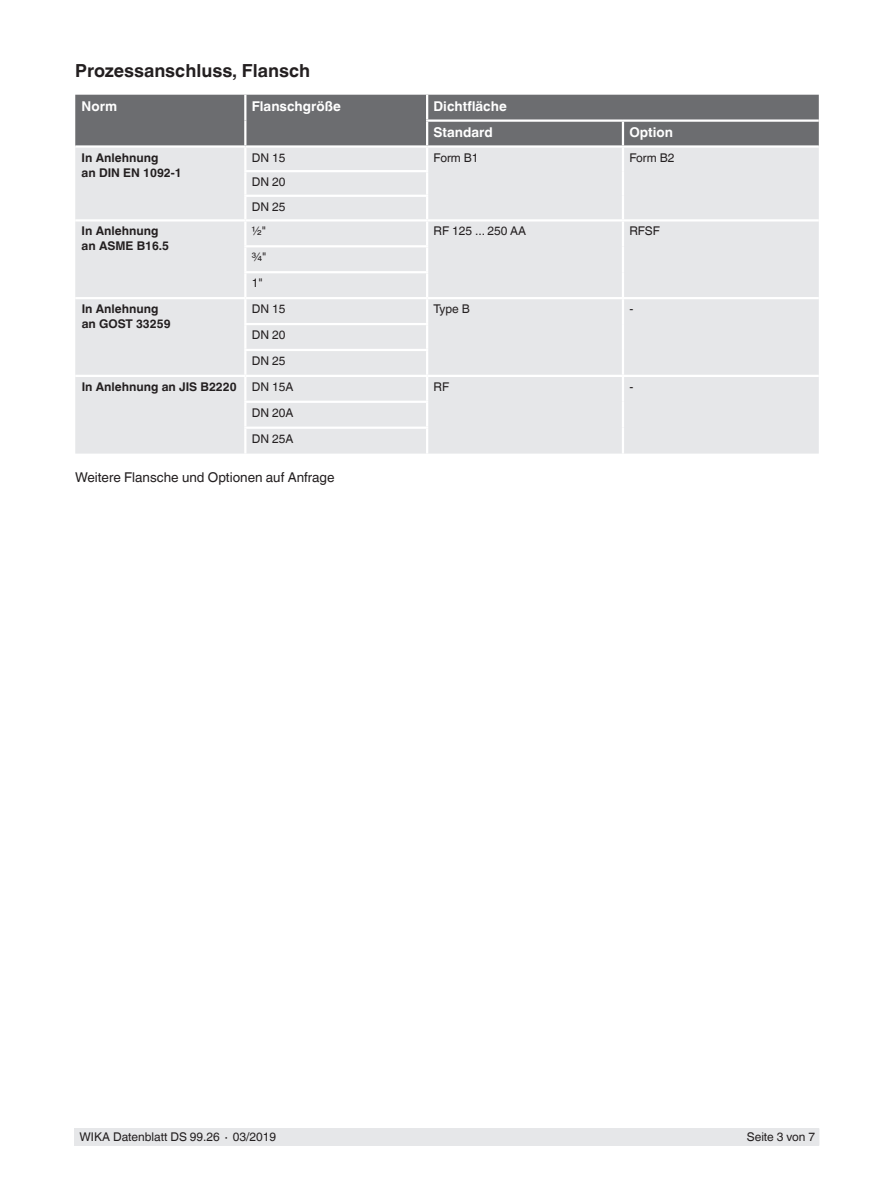
<style>
.page{position:relative;width:893px;height:1188px;background:#fff}
.page>*{position:absolute;margin:0;border:0;box-sizing:border-box;transform-origin:0 0}
.t1{font:700 18px "Helvetica World";color:#231f20}
.t2{font:700 13.5px/26px "Helvetica World";color:#fff}
.t3{font:13.5px "Helvetica World";color:#231f20}
.t4{font:12px/26px "Helvetica World";color:#231f20}
.t5{font:700 12px/15px "Helvetica World";color:#231f20}
</style>
<div class="page">
<div style="left:75px;top:1128px;width:744px;height:17px;background:#e6e7e9"></div>
<div style="left:75px;top:95px;width:744px;height:50px;background:#6c6d70"></div>
<div style="left:75px;top:148px;width:744px;height:306px;background:#e6e7e9"></div>
<hr style="left:426px;top:95px;width:2px;height:24px;background:#fff">
<hr style="left:426px;top:119px;width:197px;height:3px;background:#fff">
<hr style="left:426px;top:122px;width:2px;height:23px;background:#fff">
<hr style="left:623px;top:119px;width:196px;height:3px;background:#fff">
<hr style="left:622px;top:122px;width:2px;height:23px;background:#fff">
<hr style="left:75px;top:219px;width:170px;height:3px;background:#fff">
<hr style="left:244px;top:222px;width:2px;height:23px;background:#fff">
<hr style="left:244px;top:247px;width:2px;height:24px;background:#fff">
<hr style="left:244px;top:273px;width:2px;height:24px;background:#fff">
<hr style="left:427px;top:219px;width:196px;height:3px;background:#fff">
<hr style="left:426px;top:222px;width:2px;height:23px;background:#fff">
<hr style="left:623px;top:219px;width:196px;height:3px;background:#fff">
<hr style="left:622px;top:222px;width:2px;height:24px;background:#fff">
<hr style="left:426px;top:247px;width:2px;height:24px;background:#fff">
<hr style="left:622px;top:246px;width:2px;height:26px;background:#fff">
<hr style="left:426px;top:273px;width:2px;height:24px;background:#fff">
<hr style="left:622px;top:272px;width:2px;height:25px;background:#fff">
<hr style="left:623px;top:375px;width:196px;height:2px;background:#fff">
<hr style="left:622px;top:377px;width:2px;height:25px;background:#fff">
<hr style="left:622px;top:402px;width:2px;height:26px;background:#fff">
<hr style="left:622px;top:428px;width:2px;height:26px;background:#fff">
<hr style="left:244px;top:95px;width:2px;height:26px;background:#fff">
<hr style="left:244px;top:121px;width:2px;height:24px;background:#fff">
<hr style="left:244px;top:148px;width:2px;height:22px;background:#fff">
<hr style="left:426px;top:148px;width:2px;height:22px;background:#fff">
<hr style="left:622px;top:148px;width:2px;height:23px;background:#fff">
<hr style="left:622px;top:171px;width:2px;height:25px;background:#fff">
<hr style="left:622px;top:196px;width:2px;height:23px;background:#fff">
<hr style="left:244px;top:170px;width:184px;height:2px;background:#fff">
<hr style="left:244px;top:172px;width:2px;height:23px;background:#fff">
<hr style="left:426px;top:172px;width:2px;height:23px;background:#fff">
<hr style="left:244px;top:195px;width:184px;height:2px;background:#fff">
<hr style="left:244px;top:197px;width:2px;height:22px;background:#fff">
<hr style="left:426px;top:197px;width:2px;height:22px;background:#fff">
<hr style="left:245px;top:219px;width:182px;height:3px;background:#fff">
<hr style="left:244px;top:245px;width:184px;height:2px;background:#fff">
<hr style="left:244px;top:271px;width:184px;height:2px;background:#fff">
<hr style="left:75px;top:297px;width:170px;height:2px;background:#fff">
<hr style="left:245px;top:297px;width:182px;height:2px;background:#fff">
<hr style="left:244px;top:299px;width:2px;height:24px;background:#fff">
<hr style="left:427px;top:297px;width:196px;height:2px;background:#fff">
<hr style="left:426px;top:299px;width:2px;height:24px;background:#fff">
<hr style="left:623px;top:297px;width:196px;height:2px;background:#fff">
<hr style="left:622px;top:299px;width:2px;height:25px;background:#fff">
<hr style="left:622px;top:324px;width:2px;height:26px;background:#fff">
<hr style="left:622px;top:350px;width:2px;height:25px;background:#fff">
<hr style="left:244px;top:323px;width:184px;height:2px;background:#fff">
<hr style="left:244px;top:325px;width:2px;height:24px;background:#fff">
<hr style="left:426px;top:325px;width:2px;height:24px;background:#fff">
<hr style="left:244px;top:349px;width:184px;height:2px;background:#fff">
<hr style="left:244px;top:351px;width:2px;height:24px;background:#fff">
<hr style="left:426px;top:351px;width:2px;height:24px;background:#fff">
<hr style="left:75px;top:375px;width:170px;height:2px;background:#fff">
<hr style="left:245px;top:375px;width:182px;height:2px;background:#fff">
<hr style="left:244px;top:377px;width:2px;height:24px;background:#fff">
<hr style="left:427px;top:375px;width:196px;height:2px;background:#fff">
<hr style="left:426px;top:377px;width:2px;height:24px;background:#fff">
<hr style="left:244px;top:401px;width:184px;height:2px;background:#fff">
<hr style="left:244px;top:403px;width:2px;height:24px;background:#fff">
<hr style="left:426px;top:403px;width:2px;height:24px;background:#fff">
<hr style="left:244px;top:427px;width:184px;height:2px;background:#fff">
<hr style="left:244px;top:429px;width:2px;height:25px;background:#fff">
<hr style="left:426px;top:429px;width:2px;height:25px;background:#fff">
<h1 class="t1" style="left:75px;top:60px;width:236px">Prozessanschluss, Flansch</h1>
<p class="t2" style="left:82px;top:93px;width:37px">Norm</p>
<p class="t2" style="left:252px;top:93px;width:91px">Flanschgröße</p>
<p class="t2" style="left:433px;top:93px;width:75px">Dichtfläche<br>Standard</p>
<p class="t2" style="left:629px;top:119px;width:45px">Option</p>
<p class="t5" style="left:82px;top:150px;width:102px">In Anlehnung<br>an DIN EN 1092-1</p>
<p class="t4" style="left:252px;top:144px;width:35px">DN 15</p>
<p class="t4" style="left:433px;top:144px;width:47px">Form B1</p>
<p class="t4" style="left:629px;top:144px;width:47px">Form B2</p>
<p class="t4" style="left:252px;top:170px;width:35px;line-height:24.6px">DN 20<br>DN 25</p>
<p class="t5" style="left:82px;top:224px;width:89px">In Anlehnung an ASME B16.5</p>
<p class="t4" style="left:252px;top:218px;width:16px">½"</p>
<p class="t4" style="left:434px;top:218px;width:94px">RF 125 ... 250 AA</p>
<p class="t4" style="left:629px;top:218px;width:32px">RFSF</p>
<p class="t4" style="left:252px;top:244px;width:16px">¾"<br>1"</p>
<p class="t5" style="left:82px;top:302px;width:90px">In Anlehnung an GOST 33259</p>
<p class="t4" style="left:252px;top:296px;width:35px">DN 15</p>
<p class="t4" style="left:434px;top:296px;width:38px">Type B</p>
<p class="t4" style="left:629px;top:296px;width:5px">-</p>
<p class="t4" style="left:252px;top:322px;width:35px">DN 20<br>DN 25</p>
<p class="t5" style="left:82px;top:379px;width:156px">In Anlehnung an JIS B2220</p>
<p class="t4" style="left:252px;top:374px;width:43px">DN 15A</p>
<p class="t4" style="left:434px;top:374px;width:17px">RF</p>
<p class="t4" style="left:629px;top:374px;width:5px">-</p>
<p class="t4" style="left:252px;top:400px;width:43px">DN 20A<br>DN 25A</p>
<p class="t3" style="left:75px;top:470px;width:261px">Weitere Flansche und Optionen auf Anfrage</p>
<p class="t4" style="left:80px;top:1124px;width:198px">WIKA Datenblatt DS 99.26 ∙ 03/2019</p>
<p class="t4" style="left:747px;top:1124px;width:70px">Seite 3 von 7</p>
</div>
